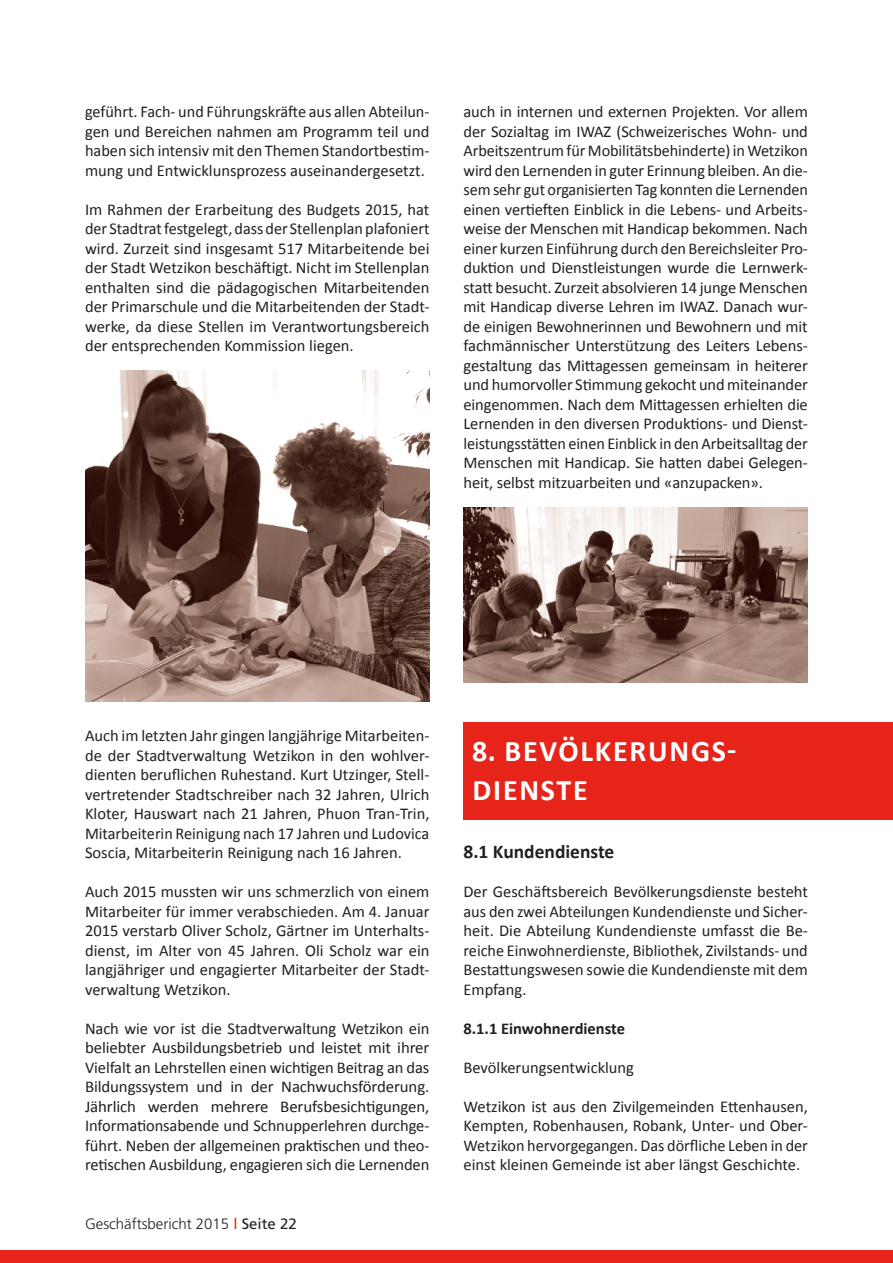
<style>
.page{position:relative;width:893px;height:1263px;background:#fff}
.page>*{position:absolute;margin:0;border:0;box-sizing:border-box;transform-origin:0 0}
.t1{font:700 30px/39px "Calibri";letter-spacing:.06em;color:#fff}
.t2{font:700 19.5px "Calibri";color:#231f20}
.t3{font:16.5px/19.5px "Calibri";color:#231f20;text-align:justify}
.t4{font:700 16.5px "Calibri";color:#231f20}
.t5{font:300 15px "Frutiger LT Std";color:#231f20}
.s1{font-weight:400;color:#e72419}
.s2{font-weight:400}
</style>
<div class="page">
<div style="left:0;top:1250px;width:893px;height:13px;background:#e72419"></div>
<img style="left:85px;top:371px;width:344px;height:330px">
<img style="left:463px;top:507px;width:345px;height:176px">
<div style="left:463px;top:722px;width:430px;height:97px;background:#e72419"></div>
<p class="t3" style="left:85px;top:102px;width:346px">geführt. Fach- und Führungskräfte aus allen Abteilun&shy;gen und Bereichen nahmen am Programm teil und haben sich intensiv mit den Themen Standortbestim&shy;mung und Entwicklunsprozess auseinandergesetzt.</p>
<p class="t3" style="left:85px;top:200px;width:346px">Im Rahmen der Erarbeitung des Budgets 2015, hat der Stadtrat festgelegt, dass der Stellenplan plafoniert wird. Zurzeit sind insgesamt 517 Mitarbeitende bei der Stadt Wetzikon beschäftigt. Nicht im Stellenplan enthalten sind die pädagogischen Mitarbeitenden der Primarschule und die Mitarbeitenden der Stadt&shy;werke, da diese Stellen im Verantwortungsbereich der entsprechenden Kommission liegen.</p>
<p class="t3" style="left:463px;top:102px;width:346px">auch in internen und externen Projekten. Vor allem der Sozialtag im IWAZ (Schweizerisches Wohn- und Arbeitszentrum für Mobilitätsbehinderte) in Wetzikon wird den Lernenden in guter Erinnung bleiben. An die&shy;sem sehr gut organisierten Tag konnten die Lernenden einen vertieften Einblick in die Lebens- und Arbeits&shy;weise der Menschen mit Handicap bekommen. Nach einer kurzen Einführung durch den Bereichsleiter Pro&shy;duktion und Dienstleistungen wurde die Lernwerk&shy;statt besucht. Zurzeit absolvieren 14 junge Menschen mit Handicap diverse Lehren im IWAZ. Danach wur&shy;de einigen Bewohnerinnen und Bewohnern und mit fachmännischer Unterstützung des Leiters Lebens&shy;gestaltung das Mittagessen gemeinsam in heiterer und humorvoller Stimmung gekocht und miteinander eingenommen. Nach dem Mittagessen erhielten die Lernenden in den diversen Produktions- und Dienst&shy;leistungsstätten einen Einblick in den Arbeitsalltag der Menschen mit Handicap. Sie hatten dabei Gelegen&shy;heit, selbst mitzuarbeiten und «anzupacken».</p>
<p class="t3" style="left:85px;top:726px;width:346px">Auch im letzten Jahr gingen langjährige Mitarbeiten&shy;de der Stadtverwaltung Wetzikon in den wohlver&shy;dienten beruflichen Ruhestand. Kurt Utzinger, Stell&shy;vertretender Stadtschreiber nach 32 Jahren, Ulrich Kloter, Hauswart nach 21 Jahren, Phuon Tran-Trin, Mitarbeiterin Reinigung nach 17 Jahren und Ludovica Soscia, Mitarbeiterin Reinigung nach 16 Jahren.</p>
<p class="t3" style="left:85px;top:882px;width:346px">Auch 2015 mussten wir uns schmerzlich von einem Mitarbeiter für immer verabschieden. Am 4. Januar 2015 verstarb Oliver Scholz, Gärtner im Unterhalts&shy;dienst, im Alter von 45 Jahren. Oli Scholz war ein langjähriger und engagierter Mitarbeiter der Stadt&shy;verwaltung Wetzikon.</p>
<p class="t3" style="left:85px;top:1019px;width:346px">Nach wie vor ist die Stadtverwaltung Wetzikon ein beliebter Ausbildungsbetrieb und leistet mit ihrer Vielfalt an Lehrstellen einen wichtigen Beitrag an das Bildungssystem und in der Nachwuchsförderung.<br>Jährlich werden mehrere Berufsbesichtigungen, Informationsabende und Schnupperlehren durchge&shy;führt. Neben der allgemeinen praktischen und theo&shy;retischen Ausbildung, engagieren sich die Lernenden</p>
<p class="t5" style="left:85px;top:1215px;width:213px">Geschäftsbericht 2015 <span class="s1">l</span> <span class="s2">Seite 22</span></p>
<h1 class="t1" style="left:472px;top:731px;width:266px">8. BEVÖLKERUNGS-<br>DIENSTE</h1>
<p class="t2" style="left:463px;top:839px;width:152px">8.1 Kundendienste</p>
<p class="t3" style="left:463px;top:882px;width:346px">Der Geschäftsbereich Bevölkerungsdienste besteht aus den zwei Abteilungen Kundendienste und Sicher&shy;heit. Die Abteilung Kundendienste umfasst die Be&shy;reiche Einwohnerdienste, Bibliothek, Zivilstands- und Bestattungswesen sowie die Kundendienste mit dem Empfang.</p>
<p class="t4" style="left:463px;top:1018px;width:163px">8.1.1 Einwohnerdienste</p>
<p class="t3" style="left:463px;top:1058px;width:172px">Bevölkerungsentwicklung</p>
<p class="t3" style="left:463px;top:1097px;width:346px">Wetzikon ist aus den Zivilgemeinden Ettenhausen, Kempten, Robenhausen, Robank, Unter- und Ober-Wetzikon hervorgegangen. Das dörfliche Leben in der einst kleinen Gemeinde ist aber längst Geschichte.</p>
</div>
